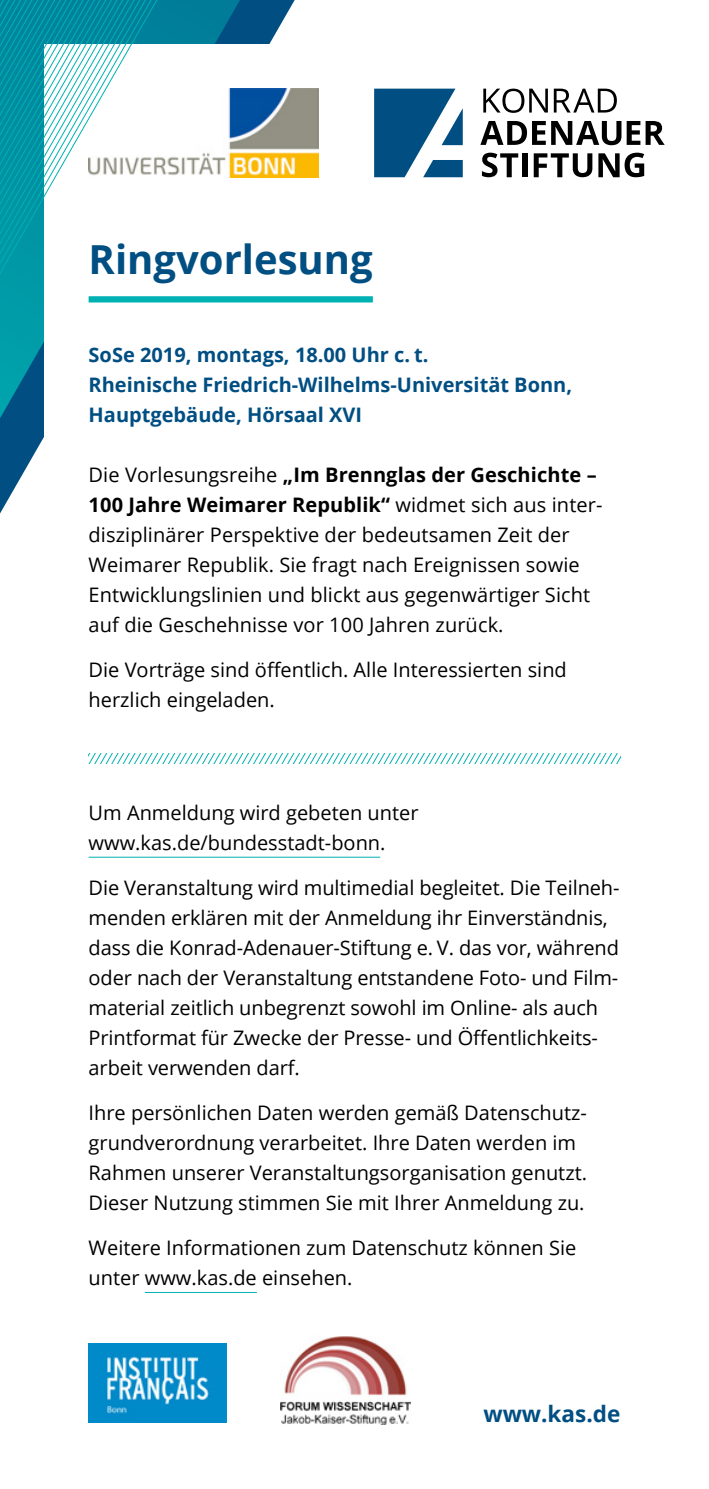
<style>
.page{position:relative;width:709px;height:1489px;background:#fff}
.page>*{position:absolute;margin:0;border:0;box-sizing:border-box;transform-origin:0 0}
.t1{font:700 40px "Open Sans";color:#004e82}
.t2{font:700 22.5px "Open Sans";color:#004e82}
.t3{font:20px/30px "Open Sans";color:#000}
.t4{font:700 20px/30px "Open Sans";color:#004e82}
.s1{font-weight:700}
</style>
<div class="page">
<svg style="left:483px;top:89px;width:65px;height:24px"></svg>
<svg style="left:554px;top:89px;width:63px;height:23px"></svg>
<svg style="left:480px;top:121px;width:184px;height:24px"></svg>
<svg style="left:482px;top:153px;width:36px;height:24px"></svg>
<div style="left:523px;top:153px;width:5px;height:24px;background:#000"></div>
<svg style="left:533px;top:153px;width:59px;height:24px"></svg>
<svg style="left:598px;top:153px;width:46px;height:24px"></svg>
<svg style="left:374px;top:89px;width:89px;height:88px"></svg>
<hr style="left:89px;top:856px;width:291px;height:1px;background:#00b1b3">
<hr style="left:145px;top:1291px;width:112px;height:1px;background:#00b1b3">
<img style="left:89px;top:1343px;width:137px;height:79px">
<img style="left:280px;top:1336px;width:130px;height:87px">
<div style="left:89px;top:296px;width:284px;height:6px;background:#00b1b3"></div>
<svg style="left:89px;top:753px;width:531px;height:10px"></svg>
<img style="left:286px;top:88px;width:33px;height:89px">
<svg style="left:279px;top:0;width:6px;height:303px"></svg>
<svg style="left:273px;top:0;width:6px;height:303px"></svg>
<svg style="left:262px;top:0;width:6px;height:303px"></svg>
<svg style="left:256px;top:0;width:6px;height:303px"></svg>
<svg style="left:245px;top:0;width:6px;height:303px"></svg>
<svg style="left:239px;top:0;width:6px;height:303px"></svg>
<svg style="left:234px;top:0;width:5px;height:303px"></svg>
<svg style="left:228px;top:0;width:6px;height:303px"></svg>
<svg style="left:171px;top:0;width:6px;height:303px"></svg>
<svg style="left:160px;top:0;width:6px;height:303px"></svg>
<svg style="left:154px;top:0;width:6px;height:303px"></svg>
<svg style="left:143px;top:0;width:6px;height:303px"></svg>
<svg style="left:137px;top:0;width:6px;height:303px"></svg>
<svg style="left:132px;top:0;width:5px;height:303px"></svg>
<svg style="left:126px;top:0;width:6px;height:303px"></svg>
<svg style="left:120px;top:0;width:6px;height:303px"></svg>
<svg style="left:115px;top:0;width:5px;height:303px"></svg>
<svg style="left:109px;top:0;width:6px;height:303px"></svg>
<svg style="left:103px;top:0;width:6px;height:303px"></svg>
<svg style="left:98px;top:0;width:5px;height:303px"></svg>
<svg style="left:92px;top:0;width:6px;height:303px"></svg>
<svg style="left:86px;top:0;width:6px;height:303px"></svg>
<svg style="left:0;top:0;width:86px;height:479px"></svg>
<h1 class="t1" style="left:89px;top:231px;width:286px">Ringvorlesung</h1>
<p class="t4" style="left:89px;top:339px;width:485px">SoSe 2019, montags, 18.00 Uhr c. t.<br>Rheinische Friedrich-Wilhelms-Universität Bonn,<br>Hauptgebäude, Hörsaal XVI</p>
<p class="t3" style="left:89px;top:459px;width:515px">Die Vorlesungsreihe <span class="s1">„Im Brennglas der Geschichte – 100 Jahre Weimarer Republik“</span> widmet sich aus inter&shy;disziplinärer Perspektive der bedeutsamen Zeit der Weimarer Republik. Sie fragt nach Ereignissen sowie Entwicklungslinien und blickt aus gegenwärtiger Sicht auf die Geschehnisse vor 100 Jahren zurück.</p>
<p class="t3" style="left:89px;top:654px;width:480px">Die Vorträge sind öffentlich. Alle Interessierten sind herzlich eingeladen.</p>
<p class="t3" style="left:89px;top:796px;width:331px">Um Anmeldung wird gebeten unter www.kas.de/bundesstadt-bonn.</p>
<p class="t3" style="left:89px;top:871px;width:532px">Die Veranstaltung wird multimedial begleitet. Die Teilneh&shy;menden erklären mit der Anmeldung ihr Einverständnis, dass die Konrad-Adenauer-Stiftung e. V. das vor, während oder nach der Veranstaltung entstandene Foto- und Film&shy;material zeitlich unbegrenzt sowohl im Online- als auch Printformat für Zwecke der Presse- und Öffentlichkeits&shy;arbeit verwenden darf.</p>
<p class="t3" style="left:89px;top:1096px;width:500px">Ihre persönlichen Daten werden gemäß Datenschutz&shy;grundverordnung verarbeitet. Ihre Daten werden im Rahmen unserer Veranstaltungsorganisation genutzt.<br>Dieser Nutzung stimmen Sie mit Ihrer Anmeldung zu.</p>
<p class="t3" style="left:89px;top:1231px;width:489px">Weitere Informationen zum Datenschutz können Sie unter www.kas.de einsehen.</p>
<p class="t2" style="left:483px;top:1398px;width:138px">www.kas.de</p>
</div>
